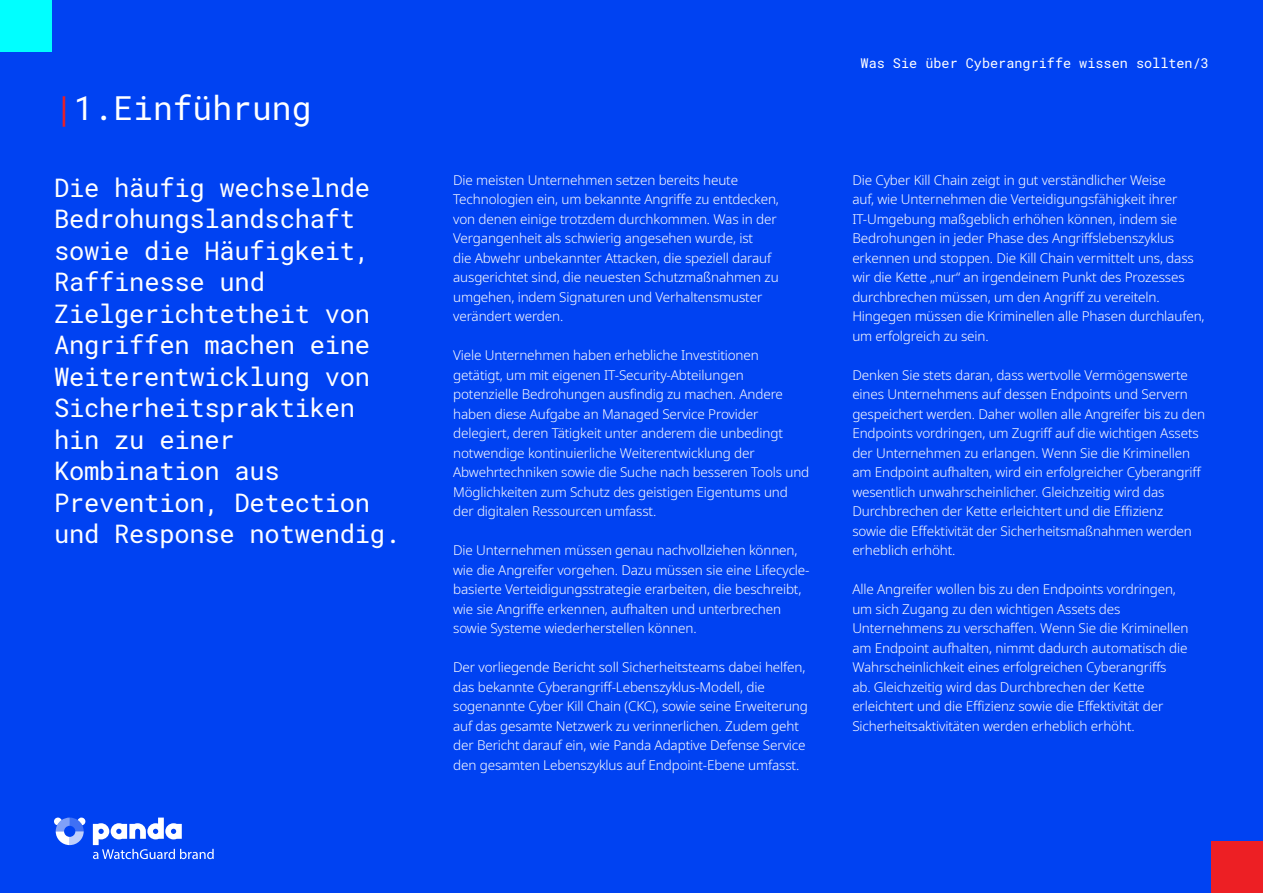
<style>
.page{position:relative;width:1263px;height:893px;background:#0042f2}
.page>*{position:absolute;margin:0;border:0;box-sizing:border-box;transform-origin:0 0}
.t1{font:33px "Roboto Mono";color:#fff}
.t2{font:25.5px/31.5px "Roboto Mono";letter-spacing:-.01em;color:#fff}
.t3{font:300 13.5px/19.5px "Noto Sans";letter-spacing:-.01em;color:#fff}
.t4{font:13.5px "Roboto Mono";color:#fff}
.s1{color:#ed1f24}
</style>
<div class="page">
<svg style="left:54px;top:818px;width:31px;height:27px"></svg>
<svg style="left:93px;top:818px;width:121px;height:41px"></svg>
<div style="left:0;top:0;width:51px;height:51px;background:#0ff"></div>
<div style="left:1212px;top:842px;width:51px;height:51px;background:#ed1f24"></div>
<h1 class="t1" style="left:54px;top:85px;width:259px"><span class="s1">|</span>1.Einführung</h1>
<p class="t2" style="left:54px;top:171px;width:348px">Die häufig wechselnde<br>Bedrohungslandschaft sowie die Häufigkeit,<br>Raffinesse und<br>Zielgerichtetheit von<br>Angriffen machen eine<br>Weiterentwicklung von<br>Sicherheitspraktiken hin zu einer<br>Kombination aus<br>Prevention, Detection und Response notwendig.</p>
<p class="t3" style="left:453px;top:170px;width:327px">Die meisten Unternehmen setzen bereits heute Technologien ein, um bekannte Angriffe zu entdecken, von denen einige trotzdem durchkommen. Was in der Vergangenheit als schwierig angesehen wurde, ist<br>die Abwehr unbekannter Attacken, die speziell darauf ausgerichtet sind, die neuesten Schutzmaßnahmen zu umgehen, indem Signaturen und Verhaltensmuster verändert werden.</p>
<p class="t3" style="left:453px;top:346px;width:358px">Viele Unternehmen haben erhebliche Investitionen getätigt, um mit eigenen IT-Security-Abteilungen potenzielle Bedrohungen ausfindig zu machen. Andere haben diese Aufgabe an Managed Service Provider delegiert, deren Tätigkeit unter anderem die unbedingt notwendige kontinuierliche Weiterentwicklung der Abwehrtechniken sowie die Suche nach besseren Tools und Möglichkeiten zum Schutz des geistigen Eigentums und der digitalen Ressourcen umfasst.</p>
<p class="t3" style="left:453px;top:541px;width:358px">Die Unternehmen müssen genau nachvollziehen können, wie die Angreifer vorgehen. Dazu müssen sie eine Lifecycle&shy;basierte Verteidigungsstrategie erarbeiten, die beschreibt, wie sie Angriffe erkennen, aufhalten und unterbrechen sowie Systeme wiederherstellen können.</p>
<p class="t3" style="left:453px;top:658px;width:356px">Der vorliegende Bericht soll Sicherheitsteams dabei helfen, das bekannte Cyberangriff-Lebenszyklus-Modell, die sogenannte Cyber Kill Chain (CKC), sowie seine Erweiterung auf das gesamte Netzwerk zu verinnerlichen. Zudem geht der Bericht darauf ein, wie Panda Adaptive Defense Service den gesamten Lebenszyklus auf Endpoint-Ebene umfasst.</p>
<p class="t4" style="left:860px;top:54px;width:350px">Was Sie über Cyberangriffe wissen sollten/3</p>
<p class="t3" style="left:852px;top:170px;width:354px">Die Cyber Kill Chain zeigt in gut verständlicher Weise<br>auf, wie Unternehmen die Verteidigungsfähigkeit ihrer IT-Umgebung maßgeblich erhöhen können, indem sie Bedrohungen in jeder Phase des Angriffslebenszyklus erkennen und stoppen. Die Kill Chain vermittelt uns, dass wir die Kette „nur“ an irgendeinem Punkt des Prozesses durchbrechen müssen, um den Angriff zu vereiteln.<br>Hingegen müssen die Kriminellen alle Phasen durchlaufen, um erfolgreich zu sein.</p>
<p class="t3" style="left:852px;top:365px;width:354px">Denken Sie stets daran, dass wertvolle Vermögenswerte eines Unternehmens auf dessen Endpoints und Servern gespeichert werden. Daher wollen alle Angreifer bis zu den Endpoints vordringen, um Zugriff auf die wichtigen Assets der Unternehmen zu erlangen. Wenn Sie die Kriminellen am Endpoint aufhalten, wird ein erfolgreicher Cyberangriff wesentlich unwahrscheinlicher. Gleichzeitig wird das Durchbrechen der Kette erleichtert und die Effizienz<br>sowie die Effektivität der Sicherheitsmaßnahmen werden erheblich erhöht.</p>
<p class="t3" style="left:852px;top:580px;width:338px">Alle Angreifer wollen bis zu den Endpoints vordringen, um sich Zugang zu den wichtigen Assets des Unternehmens zu verschaffen. Wenn Sie die Kriminellen am Endpoint aufhalten, nimmt dadurch automatisch die Wahrscheinlichkeit eines erfolgreichen Cyberangriffs<br>ab. Gleichzeitig wird das Durchbrechen der Kette erleichtert und die Effizienz sowie die Effektivität der Sicherheitsaktivitäten werden erheblich erhöht.</p>
</div>
